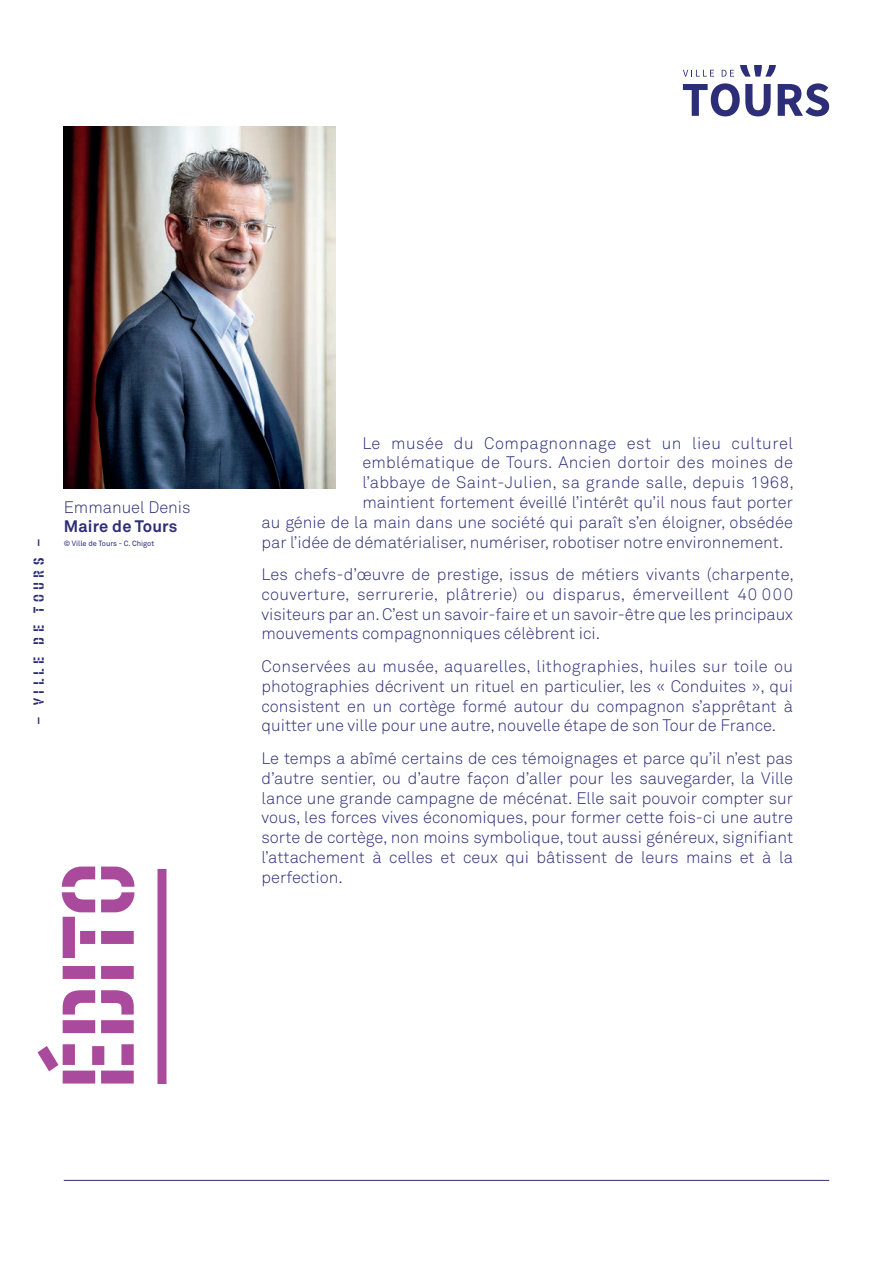
<style>
.page{position:relative;width:893px;height:1263px;background:#fff}
.page>*{position:absolute;margin:0;border:0;box-sizing:border-box;transform-origin:0 0}
.t1{font:700 105px "Offline";color:#a94a9c}
.t2{font:16.5px/19.8px "Akkurat Light Pro";color:#2d2e78;text-align:justify}
.t3{font:16.5px "Akkurat Light Pro";letter-spacing:.02em;color:#2d2e78}
.t4{font:16.5px "Akkurat Light Pro";letter-spacing:.03em;color:#2d2e78}
.t5{font:700 16.5px "Akkurat Pro";letter-spacing:.01em;color:#2d2e78}
.t6{font:700 15px "Offline";letter-spacing:.3em;color:#2d2e78}
.t7{font:7.5px "Akkurat Pro";color:#2d2e78}
</style>
<div class="page">
<hr style="left:64px;top:1180px;width:765px;height:1px;background:#2d2e78">
<div style="left:157px;top:869px;width:9px;height:215px;background:#a94a9c"></div>
<svg style="left:683px;top:83px;width:88px;height:33px"></svg>
<svg style="left:778px;top:83px;width:51px;height:33px"></svg>
<svg style="left:683px;top:70px;width:31px;height:7px"></svg>
<svg style="left:722px;top:70px;width:12px;height:7px"></svg>
<svg style="left:740px;top:65px;width:36px;height:12px"></svg>
<img style="left:64px;top:127px;width:272px;height:361px">
<p class="t6" style="left:30px;top:724px;width:186px;rotate:-90deg">— VILLE DE TOURS —</p>
<p class="t2" style="left:64px;top:497px;width:128px">Emmanuel Denis</p>
<p class="t5" style="left:64px;top:516px;width:115px">Maire de Tours</p>
<p class="t7" style="left:64px;top:539px;width:92px">© Ville de Tours - C. Chigot</p>
<h1 class="t1" style="left:36px;top:1090px;width:230px;rotate:-90deg">ÉDITO</h1>
<p class="t4" style="left:362px;top:433px;width:432px">Le musée du Compagnonnage est un lieu culturel</p>
<p class="t3" style="left:362px;top:453px;width:432px">emblématique de Tours. Ancien dortoir des moines de</p>
<p class="t3" style="left:362px;top:472px;width:433px">l’abbaye de Saint-Julien, sa grande salle, depuis 1968,</p>
<p class="t2" style="left:362px;top:492px;width:432px">maintient fortement éveillé l’intérêt qu’il nous faut porter</p>
<p class="t2" style="left:261px;top:512px;width:533px">au génie de la main dans une société qui paraît s’en éloigner, obsédée</p>
<p class="t2" style="left:261px;top:532px;width:524px">par l’idée de dématérialiser, numériser, robotiser notre environnement.</p>
<p class="t2" style="left:261px;top:565px;width:534px">Les chefs-d’œuvre de prestige, issus de métiers vivants (charpente, couverture, serrurerie, plâtrerie) ou disparus, émerveillent 40 000 visiteurs par an. C’est un savoir-faire et un savoir-être que les principaux mouvements compagnonniques célèbrent ici.</p>
<p class="t2" style="left:261px;top:657px;width:533px">Conservées au musée, aquarelles, lithographies, huiles sur toile ou photographies décrivent un rituel en particulier, les « Conduites », qui consistent en un cortège formé autour du compagnon s’apprêtant à quitter une ville pour une autre, nouvelle étape de son Tour de France.</p>
<p class="t2" style="left:261px;top:749px;width:533px">Le temps a abîmé certains de ces témoignages et parce qu’il n’est pas d’autre sentier, ou d’autre façon d’aller pour les sauvegarder, la Ville lance une grande campagne de mécénat. Elle sait pouvoir compter sur vous, les forces vives économiques, pour former cette fois-ci une autre sorte de cortège, non moins symbolique, tout aussi généreux, signifiant l’attachement à celles et ceux qui bâtissent de leurs mains et à la perfection.</p>
</div>
